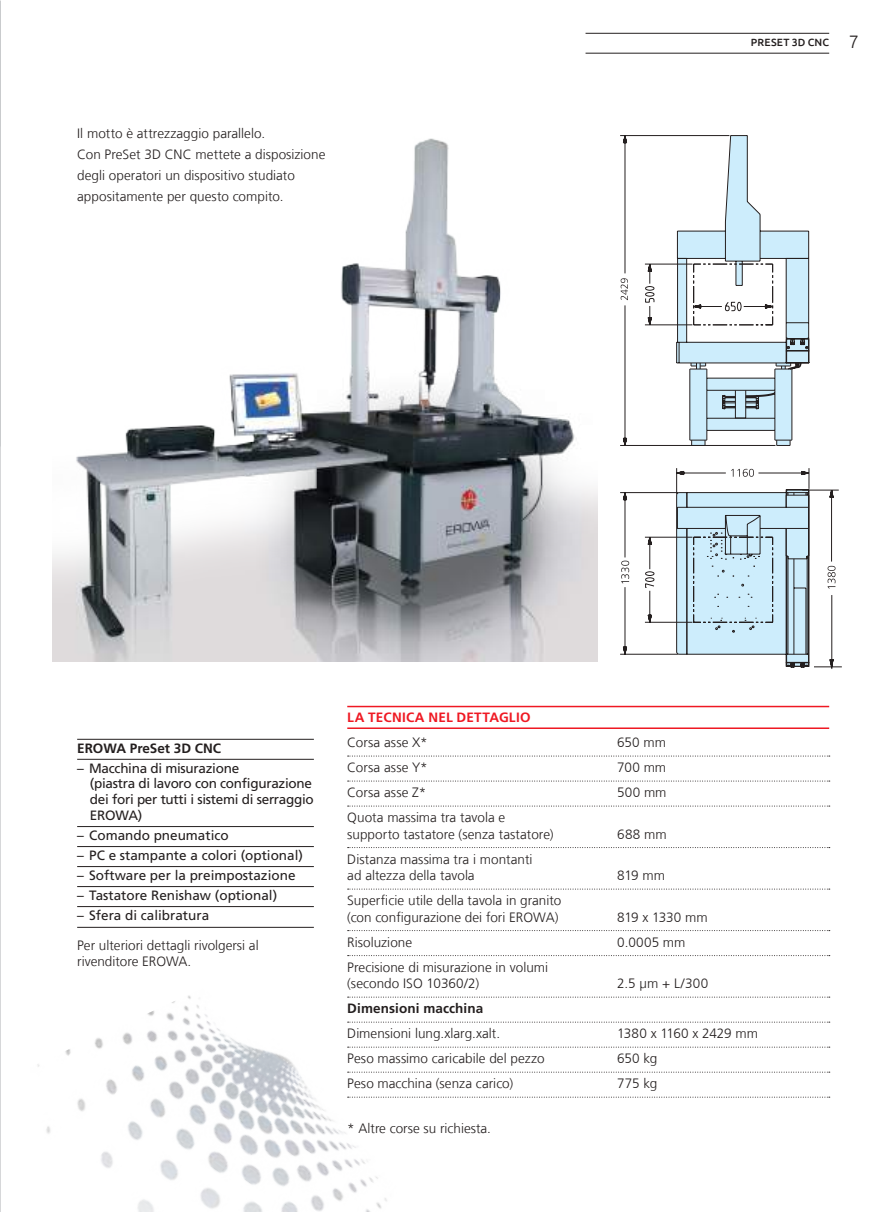
<style>
.page{position:relative;width:893px;height:1212px;background:#fff}
.page>*{position:absolute;margin:0;border:0;box-sizing:border-box;transform-origin:0 0}
.t1{font:300 13.5px/16.5px "Frutiger LT Com";color:#241f1f}
.t2{font:13.5px "Frutiger LT Com";color:#241f1f}
.t3{font:13.5px/15.8px "Frutiger LT Com";letter-spacing:-.02em;color:#241f1f}
.t4{font:700 13.5px "Frutiger LT Com";letter-spacing:.005em;color:#241f1f}
.t5{font:700 13.5px "Frutiger LT Com";letter-spacing:.02em;color:#ef1923}
.t6{font:300 13.5px "Frutiger LT Com";letter-spacing:-.02em;color:#241f1f}
.t7{font:500 10.5px "Ubuntu";letter-spacing:.02em;color:#241f1f}
.s1{font-weight:300;font-size:18px}
</style>
<div class="page">
<hr style="left:585px;top:33px;width:244px;height:1px;background:#241f1f">
<hr style="left:585px;top:53px;width:244px;height:1px;background:#241f1f">
<img style="left:0;top:446px;width:1px;height:537px">
<svg style="left:620px;top:135px;width:56px;height:167px"></svg>
<svg style="left:620px;top:302px;width:56px;height:353px"></svg>
<svg style="left:676px;top:135px;width:166px;height:534px"></svg>
<svg style="left:830px;top:659px;width:2px;height:8px"></svg>
<svg style="left:828px;top:566px;width:7px;height:23px"></svg>
<svg style="left:677px;top:469px;width:132px;height:199px;background:#c6dee9"></svg>
<svg style="left:621px;top:561px;width:8px;height:22px"></svg>
<svg style="left:621px;top:278px;width:7px;height:22px"></svg>
<img style="left:52px;top:138px;width:545px;height:524px">
<img style="left:0;top:983px;width:492px;height:229px">
<hr style="left:77px;top:739px;width:237px;height:1px;background:#241f1f">
<hr style="left:77px;top:759px;width:237px;height:1px;background:#241f1f">
<hr style="left:77px;top:826px;width:237px;height:1px;background:#241f1f">
<hr style="left:77px;top:846px;width:237px;height:1px;background:#241f1f">
<hr style="left:77px;top:866px;width:237px;height:1px;background:#241f1f">
<hr style="left:77px;top:886px;width:237px;height:1px;background:#241f1f">
<hr style="left:77px;top:906px;width:237px;height:1px;background:#241f1f">
<hr style="left:77px;top:927px;width:237px;height:1px;background:#241f1f">
<hr style="left:347px;top:706px;width:482px;height:1px;background:#ef1923">
<hr style="left:347px;top:727px;width:482px;height:2px;background:#ef1923">
<svg style="left:348px;top:756px;width:482px;height:1px"></svg>
<svg style="left:348px;top:781px;width:482px;height:1px"></svg>
<svg style="left:348px;top:806px;width:482px;height:1px"></svg>
<svg style="left:348px;top:847px;width:482px;height:1px"></svg>
<svg style="left:348px;top:889px;width:482px;height:1px"></svg>
<svg style="left:348px;top:930px;width:482px;height:1px"></svg>
<svg style="left:348px;top:955px;width:482px;height:1px"></svg>
<svg style="left:348px;top:997px;width:482px;height:1px"></svg>
<svg style="left:348px;top:1022px;width:482px;height:1px"></svg>
<svg style="left:348px;top:1047px;width:482px;height:1px"></svg>
<svg style="left:348px;top:1072px;width:482px;height:1px"></svg>
<svg style="left:348px;top:1097px;width:482px;height:1px"></svg>
<p class="t1" style="left:77px;top:123px;width:250px;line-height:21px">Il motto è attrezzaggio parallelo.<br>Con PreSet 3D CNC mettete a disposizione degli operatori un dispositivo studiato appositamente per questo compito.</p>
<p class="t7" style="left:751px;top:36px;width:110px">PRESET 3D CNC <span class="s1">7</span></p>
<p class="t4" style="left:77px;top:740px;width:146px">EROWA PreSet 3D CNC</p>
<p class="t3" style="left:90px;top:760px;width:225px;text-indent:-13px">– Macchina di misurazione<br>(piastra di lavoro con configurazione dei fori per tutti i sistemi di serraggio<br>EROWA)</p>
<p class="t2" style="left:77px;top:827px;width:153px">– Comando pneumatico</p>
<p class="t2" style="left:77px;top:847px;width:227px">– PC e stampante a colori (optional)</p>
<p class="t2" style="left:77px;top:867px;width:220px">– Software per la preimpostazione</p>
<p class="t2" style="left:77px;top:887px;width:202px">– Tastatore Renishaw (optional)</p>
<p class="t2" style="left:77px;top:907px;width:134px">– Sfera di calibratura</p>
<p class="t1" style="left:77px;top:937px;width:183px;line-height:15.8px">Per ulteriori dettagli rivolgersi al rivenditore EROWA.</p>
<p class="t5" style="left:347px;top:709px;width:185px">LA TECNICA NEL DETTAGLIO</p>
<p class="t1" style="left:347px;top:734px;width:82px">Corsa asse X*</p>
<p class="t1" style="left:617px;top:734px;width:50px">650 mm</p>
<p class="t1" style="left:347px;top:759px;width:82px">Corsa asse Y*</p>
<p class="t1" style="left:617px;top:759px;width:50px">700 mm</p>
<p class="t1" style="left:347px;top:784px;width:81px">Corsa asse Z*</p>
<p class="t1" style="left:617px;top:784px;width:51px">500 mm</p>
<p class="t1" style="left:347px;top:809px;width:208px">Quota massima tra tavola e supporto tastatore (senza tastatore)</p>
<p class="t1" style="left:617px;top:826px;width:51px">688 mm</p>
<p class="t1" style="left:347px;top:851px;width:187px">Distanza massima tra i montanti ad altezza della tavola</p>
<p class="t1" style="left:347px;top:892px;width:216px">Superficie utile della tavola in granito (con configurazione dei fori EROWA)</p>
<p class="t1" style="left:617px;top:867px;width:49px">819 mm</p>
<p class="t6" style="left:617px;top:909px;width:92px">819 x 1330 mm</p>
<p class="t1" style="left:347px;top:934px;width:66px">Risoluzione</p>
<p class="t1" style="left:617px;top:934px;width:70px">0.0005 mm</p>
<p class="t1" style="left:347px;top:959px;width:202px">Precisione di misurazione in volumi (secondo ISO 10360/2)</p>
<p class="t1" style="left:617px;top:975px;width:92px">2.5 µm + L/300</p>
<p class="t4" style="left:347px;top:1000px;width:137px">Dimensioni macchina</p>
<p class="t1" style="left:347px;top:1025px;width:154px">Dimensioni lung.xlarg.xalt.</p>
<p class="t1" style="left:617px;top:1025px;width:142px">1380 x 1160 x 2429 mm</p>
<p class="t1" style="left:347px;top:1050px;width:199px">Peso massimo caricabile del pezzo</p>
<p class="t1" style="left:617px;top:1050px;width:42px">650 kg</p>
<p class="t1" style="left:347px;top:1075px;width:167px">Peso macchina (senza carico)</p>
<p class="t1" style="left:617px;top:1075px;width:41px">775 kg</p>
<p class="t1" style="left:347px;top:1120px;width:145px">* Altre corse su richiesta.</p>
</div>
